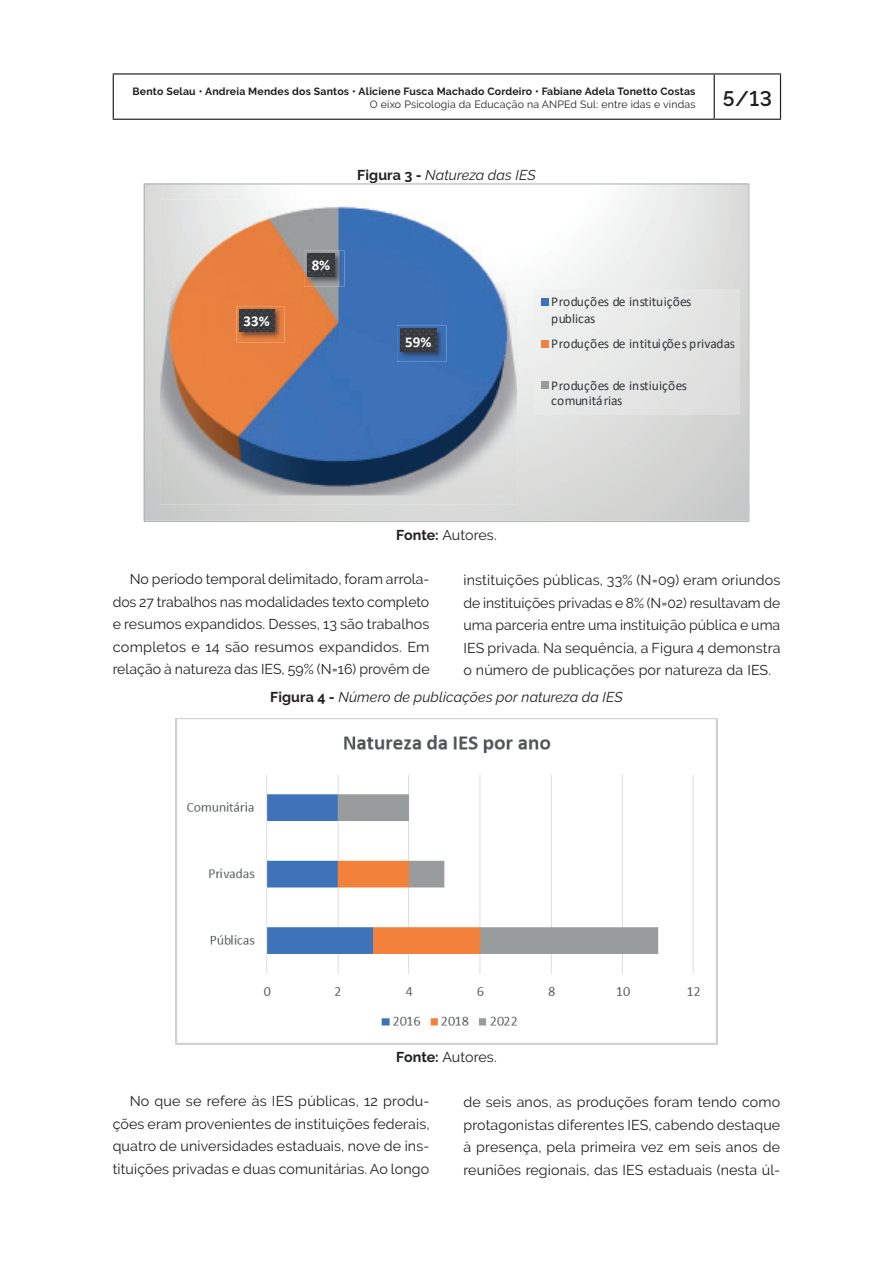
<style>
.page{position:relative;width:893px;height:1263px;background:#fff}
.page>*{position:absolute;margin:0;border:0;box-sizing:border-box;transform-origin:0 0}
.t1{font:600 21px "Raleway";color:#231f20}
.t2{font:700 15px "Calibri";color:#fff}
.t3{font:14.25px/22.5px "Raleway";letter-spacing:.01em;color:#231f20;text-align:justify}
.t4{font:italic 14.25px "Raleway";letter-spacing:.005em;color:#231f20}
.t5{font:13.5px/16.5px "Calibri";color:#36393c}
.t6{font:700 10.5px "Raleway";letter-spacing:.02em;color:#231f20}
.t7{font:10.5px "Raleway";letter-spacing:.02em;color:#231f20}
.s1{font-weight:700;font-style:normal}
.s2{font-weight:700}
</style>
<div class="page">
<hr style="left:714px;top:75px;width:1px;height:44px;background:#231f20">
<hr style="left:113px;top:73px;width:601px;height:2px;background:#231f20">
<hr style="left:113px;top:75px;width:1px;height:44px;background:#231f20">
<hr style="left:714px;top:73px;width:67px;height:2px;background:#231f20">
<hr style="left:780px;top:75px;width:1px;height:44px;background:#231f20">
<hr style="left:113px;top:119px;width:601px;height:1px;background:#231f20">
<hr style="left:714px;top:119px;width:67px;height:1px;background:#231f20">
<svg style="left:146px;top:185px;width:601px;height:335px"></svg>
<img style="left:160px;top:200px;width:357px;height:304px">
<img style="left:397px;top:326px;width:50px;height:36px">
<svg style="left:400px;top:329px;width:36px;height:22px"></svg>
<img style="left:237px;top:306px;width:48px;height:36px">
<svg style="left:240px;top:309px;width:34px;height:23px"></svg>
<img style="left:304px;top:251px;width:41px;height:36px">
<svg style="left:307px;top:254px;width:27px;height:22px"></svg>
<div style="left:534px;top:290px;width:205px;height:124px;background:#e6e9e8"></div>
<div style="left:541px;top:299px;width:8px;height:7px;background:#3d73ba"></div>
<div style="left:541px;top:341px;width:8px;height:7px;background:#f2813c"></div>
<div style="left:541px;top:381px;width:8px;height:8px;background:#999c9d"></div>
<img style="left:176px;top:718px;width:541px;height:326px">
<p class="t6" style="left:133px;top:85px;width:564px">Bento Selau • Andreia Mendes dos Santos • Aliciene Fusca Machado Cordeiro • Fabiane Adela Tonetto Costas</p>
<p class="t7" style="left:370px;top:98px;width:327px">O eixo Psicologia da Educação na ANPEd Sul: entre idas e vindas</p>
<h1 class="t1" style="left:723px;top:87px;width:51px">5/13</h1>
<p class="t2" style="left:244px;top:310px;width:28px">33%</p>
<p class="t4" style="left:357px;top:167px;width:180px"><span class="s1">Figura 3 -</span> Natureza das IES</p>
<p class="t2" style="left:312px;top:255px;width:20px">8%</p>
<p class="t2" style="left:405px;top:331px;width:28px">59%</p>
<p class="t5" style="left:551px;top:293px;width:142px">Produções de instituições publicas</p>
<p class="t5" style="left:551px;top:335px;width:185px">Produções de intituições privadas</p>
<p class="t5" style="left:551px;top:378px;width:137px;line-height:15px">Produções de instiuições comunitárias</p>
<p class="t3" style="left:396px;top:524px;width:102px"><span class="s2">Fonte:</span> Autores.</p>
<p class="t3" style="left:113px;top:568px;width:318px;text-indent:17px">No período temporal delimitado, foram arrola&shy;dos 27 trabalhos nas modalidades texto completo e resumos expandidos. Desses, 13 são trabalhos completos e 14 são resumos expandidos. Em relação à natureza das IES, 59% (N=16) provêm de</p>
<p class="t3" style="left:463px;top:569px;width:318px">instituições públicas, 33% (N=09) eram oriundos de instituições privadas e 8% (N=02) resultavam de uma parceria entre uma instituição pública e uma IES privada. Na sequência, a Figura 4 demonstra o número de publicações por natureza da IES.</p>
<p class="t4" style="left:270px;top:689px;width:354px"><span class="s1">Figura 4 -</span> Número de publicações por natureza da IES</p>
<p class="t3" style="left:396px;top:1046px;width:102px"><span class="s2">Fonte:</span> Autores.</p>
<p class="t3" style="left:113px;top:1090px;width:318px;text-indent:17px">No que se refere às IES públicas, 12 produ&shy;ções eram provenientes de instituições federais, quatro de universidades estaduais, nove de ins&shy;tituições privadas e duas comunitárias. Ao longo</p>
<p class="t3" style="left:463px;top:1091px;width:318px">de seis anos, as produções foram tendo como protagonistas diferentes IES, cabendo destaque à presença, pela primeira vez em seis anos de reuniões regionais, das IES estaduais (nesta úl-</p>
</div>
